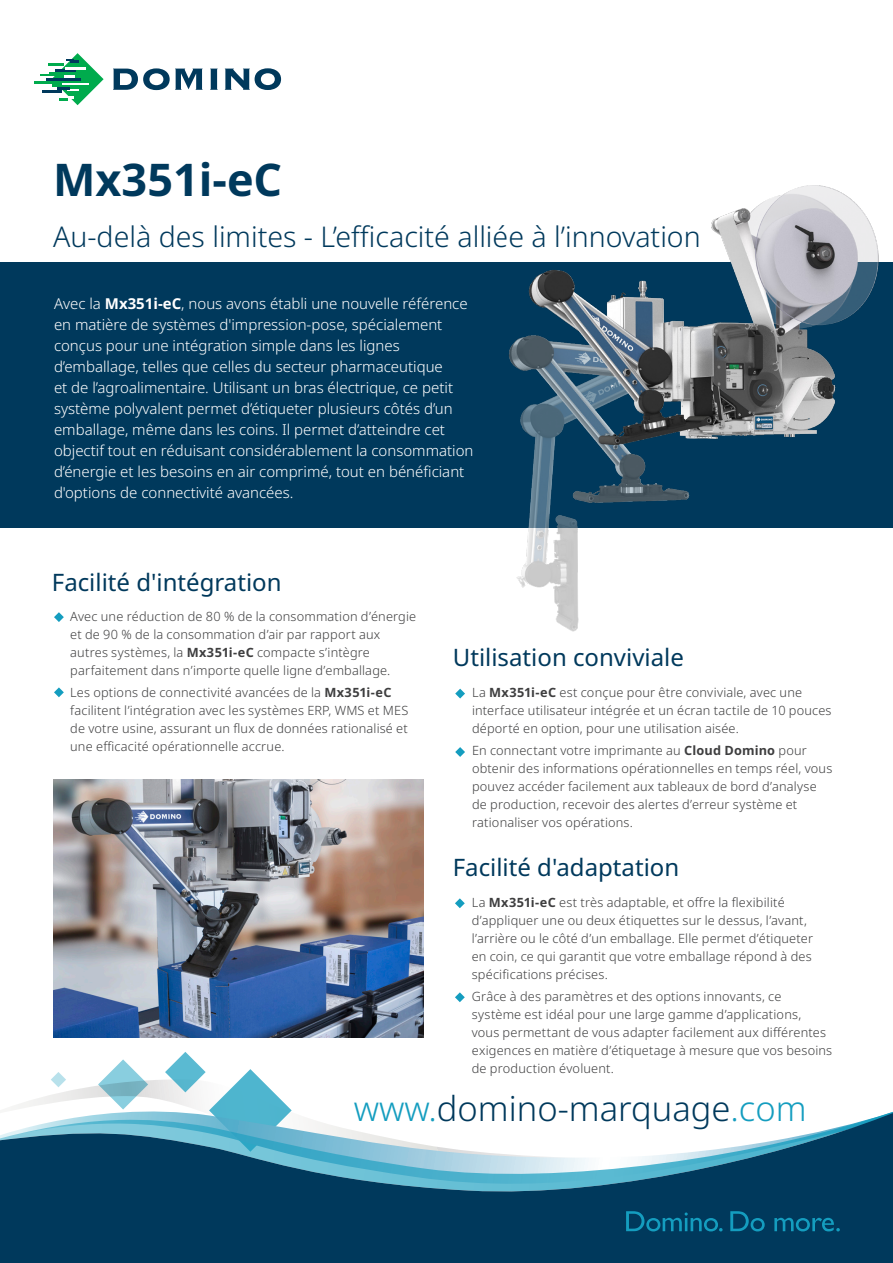
<style>
.page{position:relative;width:893px;height:1263px;background:#fff}
.page>*{position:absolute;margin:0;border:0;box-sizing:border-box;transform-origin:0 0}
._2pp_Main_Head_Medium{font:700 45px "Noto Sans";color:#00395c}
.Domino_URL{font:300 34.5px "Noto Sans";color:#00395c}
._2pp_Strapline{font:300 28.5px "Noto Sans";color:#00395c}
._2pp_Sub_Head{font:24px "Noto Sans";color:#00395c}
._2pp_Intro_White{font:300 15px/21px "Noto Sans";color:#fff}
._2pp_Bullet_Text{font:300 12.75px/18px "Noto Sans";letter-spacing:.015em;color:#3e3e3f}
.s1{font-weight:700}
.s2{color:#149dbf}
</style>
<div class="page">
<div style="left:0;top:262px;width:893px;height:265px;background:#00395c"></div>
<svg style="left:103px;top:1059px;width:40px;height:20px"></svg>
<svg style="left:41px;top:1079px;width:124px;height:19px"></svg>
<svg style="left:51px;top:1072px;width:15px;height:15px"></svg>
<svg style="left:11px;top:1098px;width:154px;height:10px"></svg>
<svg style="left:165px;top:1052px;width:124px;height:56px"></svg>
<svg style="left:0;top:1108px;width:893px;height:155px;fill:#00395c"></svg>
<svg style="left:210px;top:69px;width:8px;height:21px"></svg>
<svg style="left:225px;top:68px;width:56px;height:22px"></svg>
<svg style="left:113px;top:68px;width:90px;height:22px"></svg>
<hr style="left:34px;top:81px;width:29px;height:2px;background:#00ab4d">
<svg style="left:40px;top:53px;width:64px;height:52px"></svg>
<svg style="left:626px;top:1211px;width:214px;height:20px;background:#055477"></svg>
<img style="left:492px;top:185px;width:401px;height:447px">
<svg style="left:54px;top:612px;width:10px;height:10px"></svg>
<svg style="left:54px;top:687px;width:10px;height:10px"></svg>
<svg style="left:455px;top:992px;width:10px;height:10px"></svg>
<svg style="left:455px;top:898px;width:10px;height:10px"></svg>
<svg style="left:455px;top:747px;width:10px;height:10px"></svg>
<svg style="left:455px;top:689px;width:10px;height:9px"></svg>
<img style="left:54px;top:780px;width:369px;height:257px">
<p class="_2pp_Main_Head_Medium" style="left:53px;top:154px;width:231px">Mx351i-eC</p>
<p class="_2pp_Strapline" style="left:53px;top:220px;width:649px">Au-delà des limites - L’efficacité alliée à l’innovation</p>
<p class="_2pp_Intro_White" style="left:54px;top:293px;width:421px">Avec la <span class="s1">Mx351i-eC</span>, nous avons établi une nouvelle référence en matière de systèmes d'impression-pose, spécialement conçus pour une intégration simple dans les lignes d’emballage, telles que celles du secteur pharmaceutique<br>et de l’agroalimentaire. Utilisant un bras électrique, ce petit système polyvalent permet d’étiqueter plusieurs côtés d’un emballage, même dans les coins. Il permet d’atteindre cet objectif tout en réduisant considérablement la consommation d’énergie et les besoins en air comprimé, tout en bénéficiant d'options de connectivité avancées.</p>
<p class="_2pp_Sub_Head" style="left:52px;top:568px;width:231px">Facilité d'intégration</p>
<p class="_2pp_Bullet_Text" style="left:70px;top:607px;width:347px">Avec une réduction de 80 % de la consommation d’énergie et de 90 % de la consommation d’air par rapport aux autres systèmes, la <span class="s1">Mx351i-eC</span> compacte s’intègre parfaitement dans n’importe quelle ligne d’emballage.</p>
<p class="_2pp_Bullet_Text" style="left:70px;top:683px;width:340px">Les options de connectivité avancées de la <span class="s1">Mx351i-eC </span>facilitent l’intégration avec les systèmes ERP, WMS et MES de votre usine, assurant un flux de données rationalisé et une efficacité opérationnelle accrue.</p>
<p class="_2pp_Sub_Head" style="left:453px;top:644px;width:233px">Utilisation conviviale</p>
<p class="_2pp_Bullet_Text" style="left:472px;top:684px;width:361px">La <span class="s1">Mx351i-eC</span> est conçue pour être conviviale, avec une interface utilisateur intégrée et un écran tactile de 10 pouces déporté en option, pour une utilisation aisée.</p>
<p class="_2pp_Bullet_Text" style="left:472px;top:742px;width:362px">En connectant votre imprimante au <span class="s1">Cloud Domino</span> pour obtenir des informations opérationnelles en temps réel, vous pouvez accéder facilement aux tableaux de bord d’analyse de production, recevoir des alertes d’erreur système et rationaliser vos opérations.</p>
<p class="_2pp_Sub_Head" style="left:453px;top:854px;width:228px">Facilité d'adaptation</p>
<p class="_2pp_Bullet_Text" style="left:472px;top:893px;width:343px">La <span class="s1">Mx351i-eC</span> est très adaptable, et offre la flexibilité d’appliquer une ou deux étiquettes sur le dessus, l’avant, l’arrière ou le côté d’un emballage. Elle permet d’étiqueter en coin, ce qui garantit que votre emballage répond à des spécifications précises.</p>
<p class="_2pp_Bullet_Text" style="left:472px;top:988px;width:362px">Grâce à des paramètres et des options innovants, ce système est idéal pour une large gamme d’applications,<br>vous permettant de vous adapter facilement aux différentes exigences en matière d’étiquetage à mesure que vos besoins de production évoluent.</p>
<p class="Domino_URL" style="left:354px;top:1089px;width:454px"><span class="s2">www.</span>domino-marquage<span class="s2">.com</span></p>
</div>
